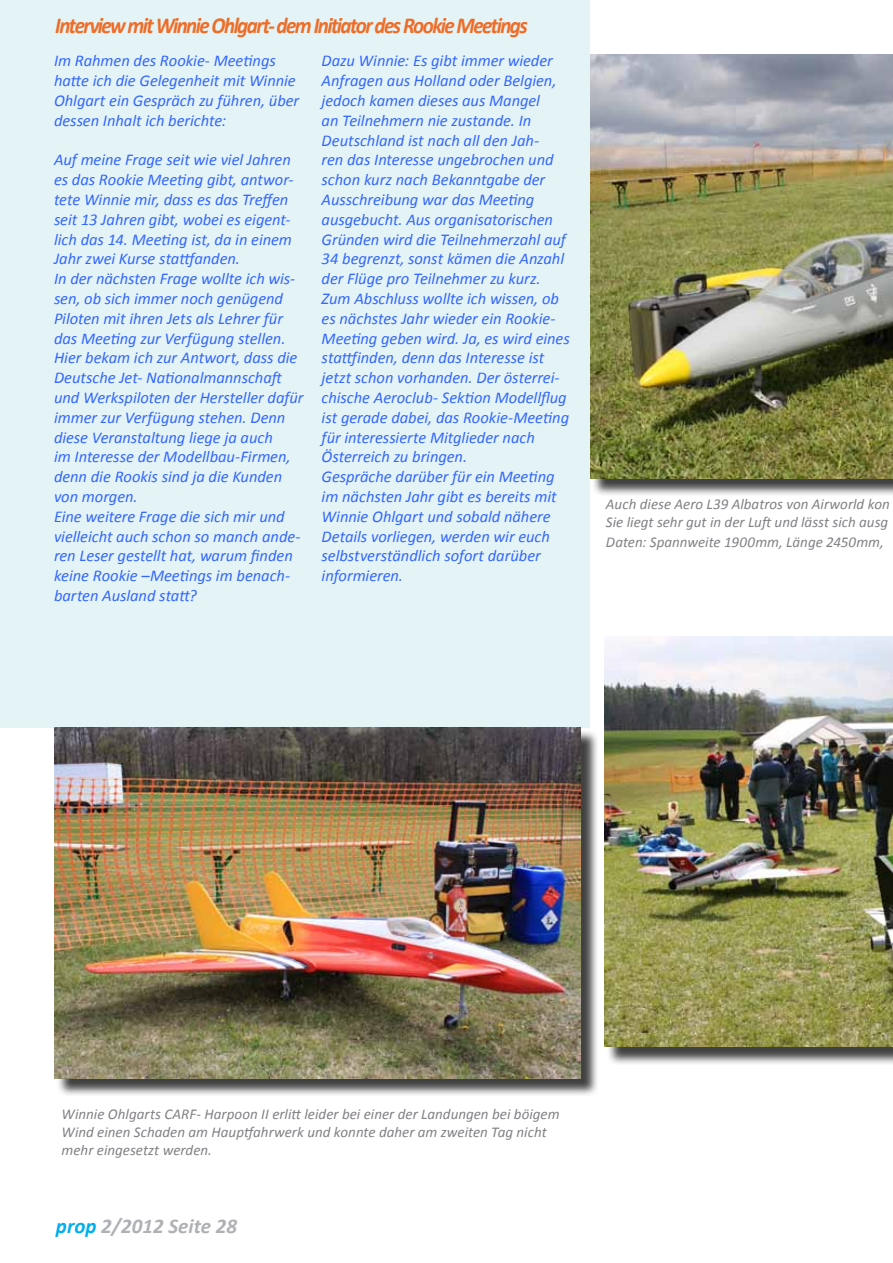
<style>
.page{position:relative;width:893px;height:1263px;background:#fff}
.page>*{position:absolute;margin:0;border:0;box-sizing:border-box;transform-origin:0 0}
.t1{font:italic 700 22.95px "Calibri";letter-spacing:-.075em;color:#ef6c27;scale:.92 1}
.t2{font:italic 700 21px "Calibri";color:#afb1b4}
.t3{font:italic 16.5px/19.8px "Calibri";letter-spacing:-.005em;color:#36f}
.t4{font:italic 15px/18px "Calibri";color:#828084}
.s1{color:#00aeef}
</style>
<div class="page">
<div style="left:592px;top:56px;width:301px;height:441px;background:#000;opacity:.75"></div>
<img style="left:589px;top:54px;width:304px;height:424px">
<div style="left:606px;top:639px;width:287px;height:426px;background:#000;opacity:.75"></div>
<img style="left:604px;top:636px;width:289px;height:411px">
<div style="left:0;top:0;width:589px;height:727px;background:#e4f4f6"></div>
<div style="left:56px;top:729px;width:543px;height:368px;background:#000;opacity:.75"></div>
<img style="left:54px;top:727px;width:526px;height:351px">
<h1 class="t1" style="left:55px;top:11px;width:515px">Interview mit Winnie Ohlgart- dem Initiator des Rookie Meetings</h1>
<p class="t3" style="left:54px;top:50px;width:247px">Im Rahmen des Rookie- Meetings hatte ich die Gelegenheit mit Winnie Ohlgart ein Gespräch zu führen, über dessen Inhalt ich berichte:</p>
<p class="t3" style="left:54px;top:149px;width:251px">Auf meine Frage seit wie viel Jahren es das Rookie Meeting gibt, antwor&shy;tete Winnie mir, dass es das Treffen seit 13 Jahren gibt, wobei es eigent&shy;lich das 14. Meeting ist, da in einem Jahr zwei Kurse stattfanden.<br>In der nächsten Frage wollte ich wis&shy;sen, ob sich immer noch genügend Piloten mit ihren Jets als Lehrer für das Meeting zur Verfügung stellen.<br>Hier bekam ich zur Antwort, dass die Deutsche Jet- Nationalmannschaft und Werkspiloten der Hersteller dafür immer zur Verfügung stehen. Denn diese Veranstaltung liege ja auch<br>im Interesse der Modellbau-Firmen, denn die Rookis sind ja die Kunden von morgen.<br>Eine weitere Frage die sich mir und vielleicht auch schon so manch ande&shy;ren Leser gestellt hat, warum finden keine Rookie –Meetings im benach&shy;barten Ausland statt?</p>
<p class="t3" style="left:322px;top:50px;width:250px">Dazu Winnie: Es gibt immer wieder Anfragen aus Holland oder Belgien, jedoch kamen dieses aus Mangel<br>an Teilnehmern nie zustande. In Deutschland ist nach all den Jah-<br>ren das Interesse ungebrochen und schon kurz nach Bekanntgabe der Ausschreibung war das Meeting ausgebucht. Aus organisatorischen Gründen wird die Teilnehmerzahl auf 34 begrenzt, sonst kämen die Anzahl der Flüge pro Teilnehmer zu kurz.<br>Zum Abschluss wollte ich wissen, ob es nächstes Jahr wieder ein Rookie-Meeting geben wird. Ja, es wird eines stattfinden, denn das Interesse ist jetzt schon vorhanden. Der österrei&shy;chische Aeroclub- Sektion Modellflug ist gerade dabei, das Rookie-Meeting für interessierte Mitglieder nach Österreich zu bringen.<br>Gespräche darüber für ein Meeting im nächsten Jahr gibt es bereits mit Winnie Ohlgart und sobald nähere Details vorliegen, werden wir euch selbstverständlich sofort darüber informieren.</p>
<p class="t4" style="left:606px;top:494px;width:285px">Auch diese Aero L39 Albatros von Airworld kon<br>Sie liegt sehr gut in der Luft und lässt sich ausg</p>
<p class="t4" style="left:606px;top:532px;width:279px">Daten: Spannweite 1900mm, Länge 2450mm,</p>
<p class="t4" style="left:62px;top:1104px;width:499px">Winnie Ohlgarts CARF- Harpoon II erlitt leider bei einer der Landungen bei böigem<br>Wind einen Schaden am Hauptfahrwerk und konnte daher am zweiten Tag nicht mehr eingesetzt werden.</p>
<p class="t2" style="left:56px;top:1213px;width:183px"><span class="s1">prop</span> 2/2012 Seite 28</p>
</div>
